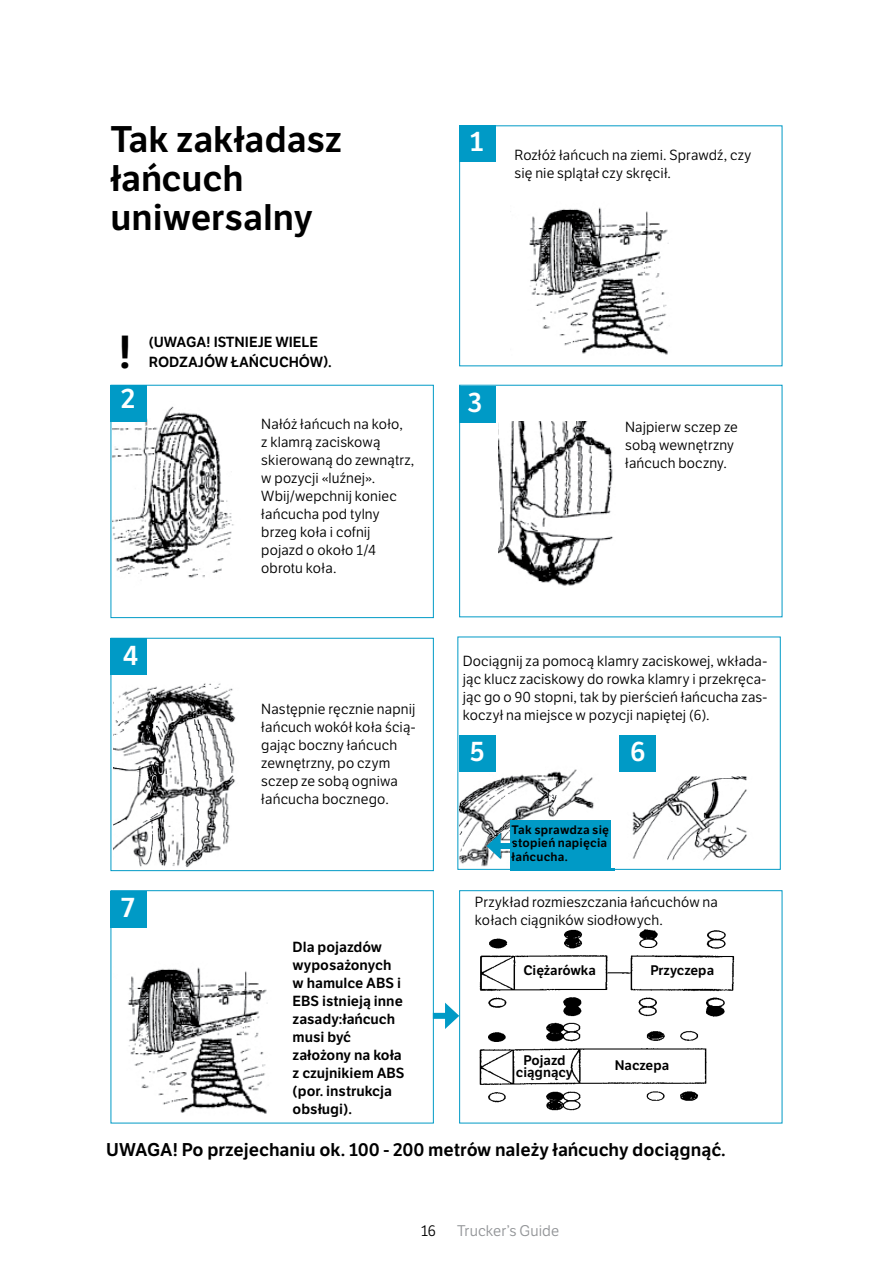
<style>
.page{position:relative;width:893px;height:1263px;background:#fff}
.page>*{position:absolute;margin:0;border:0;box-sizing:border-box;transform-origin:0 0}
.t1{font:45px "LFT Etica SB";color:#000}
.t2{font:36px/39px "LFT Etica SB";color:#000}
.t3{font:27px "LFT Etica SB";color:#fff}
.t4{font:18px "LFT Etica SB";color:#000}
.t5{font:15px "LFT Etica Bk";letter-spacing:.01em;color:#939598}
.t6{font:15px "LFT Etica Bk";color:#000}
.t7{font:14.25px/18px "LFT Etica Bk";letter-spacing:.01em;color:#000}
.t8{font:14.25px/18px "LFT Etica SB";color:#000}
.t9{font:13.5px/12px "LFT Etica SB";color:#000;text-align:center}
.t10{font:12px/13.5px "LFT Etica SB";letter-spacing:.02em;color:#000}
</style>
<div class="page">
<img style="left:459px;top:769px;width:135px;height:98px">
<img style="left:113px;top:406px;width:121px;height:172px">
<div style="left:459px;top:125px;width:37px;height:37px;background:#009ac6"></div>
<div style="left:111px;top:385px;width:36px;height:37px;background:#009ac6"></div>
<div style="left:459px;top:386px;width:37px;height:37px;background:#009ac6"></div>
<div style="left:111px;top:638px;width:36px;height:37px;background:#009ac6"></div>
<div style="left:619px;top:735px;width:37px;height:37px;background:#009ac6"></div>
<div style="left:111px;top:891px;width:36px;height:36px;background:#009ac6"></div>
<div style="left:459px;top:735px;width:37px;height:37px;background:#009ac6"></div>
<div style="left:510px;top:820px;width:104px;height:51px;background:#009ac6"></div>
<div style="left:459px;top:890px;width:323px;height:233px;border:1px solid #009ac6"></div>
<div style="left:111px;top:890px;width:323px;height:233px;border:1px solid #009ac6"></div>
<div style="left:111px;top:638px;width:323px;height:233px;border:1px solid #009ac6"></div>
<div style="left:459px;top:125px;width:323px;height:241px;border:1px solid #009ac6"></div>
<div style="left:111px;top:385px;width:323px;height:233px;border:1px solid #009ac6"></div>
<div style="left:433px;top:1013px;width:17px;height:6px;background:#009ac6"></div>
<svg style="left:445px;top:1003px;width:14px;height:26px"></svg>
<div style="left:495px;top:843px;width:18px;height:6px;background:#009ac6"></div>
<svg style="left:486px;top:833px;width:15px;height:26px"></svg>
<img style="left:127px;top:967px;width:141px;height:147px">
<div style="left:457px;top:637px;width:324px;height:233px;border:1px solid #009ac6"></div>
<img style="left:479px;top:929px;width:256px;height:88px">
<img style="left:479px;top:1022px;width:228px;height:89px">
<img style="left:510px;top:207px;width:159px;height:148px">
<img style="left:499px;top:422px;width:114px;height:164px">
<img style="left:113px;top:683px;width:123px;height:184px">
<img style="left:611px;top:776px;width:136px;height:91px">
<h2 class="t2" style="left:111px;top:120px;width:233px">Tak zakładasz łańcuch uniwersalny</h2>
<h3 class="t3" style="left:468px;top:125px;width:18px">1</h3>
<p class="t7" style="left:514px;top:147px;width:238px">Rozłóż łańcuch na ziemi. Sprawdź, czy się nie splątał czy skręcił.</p>
<h1 class="t1" style="left:118px;top:324px;width:16px">!</h1>
<p class="t8" style="left:149px;top:333px;width:184px;line-height:19.5px">(UWAGA! ISTNIEJE WIELE<br>RODZAJÓW ŁAŃCUCHÓW).</p>
<h3 class="t3" style="left:120px;top:382px;width:18px">2</h3>
<h3 class="t3" style="left:467px;top:386px;width:18px">3</h3>
<h3 class="t3" style="left:123px;top:639px;width:18px">4</h3>
<h3 class="t3" style="left:120px;top:891px;width:18px">7</h3>
<p class="t7" style="left:261px;top:416px;width:155px">Nałóż łańcuch na koło,<br>z klamrą zaciskową skierowaną do zewnątrz, w pozycji «luźnej».<br>Wbij/wepchnij koniec łańcucha pod tylny brzeg koła i cofnij pojazd o około 1/4 obrotu koła.</p>
<p class="t7" style="left:625px;top:418px;width:114px">Najpierw sczep ze sobą wewnętrzny łańcuch boczny.</p>
<p class="t7" style="left:261px;top:701px;width:156px">Następnie ręcznie napnij łańcuch wokół koła ścią&shy;gając boczny łańcuch zewnętrzny, po czym sczep ze sobą ogniwa łańcucha bocznego.</p>
<p class="t8" style="left:293px;top:938px;width:114px">Dla pojazdów wyposażonych w hamulce ABS i<br>EBS istnieją inne zasady:łańcuch musi być założony na koła z czujnikiem ABS (por. instrukcja obsługi).</p>
<p class="t7" style="left:463px;top:652px;width:306px;text-align:justify">Dociągnij za pomocą klamry zaciskowej, wkłada&shy;jąc klucz zaciskowy do rowka klamry i przekręca&shy;jąc go o 90 stopni, tak by pierścień łańcucha zas&shy;koczył na miejsce w pozycji napiętej (6).</p>
<h3 class="t3" style="left:469px;top:735px;width:18px">5</h3>
<h3 class="t3" style="left:630px;top:735px;width:18px">6</h3>
<p class="t10" style="left:511px;top:823px;width:99px">Tak sprawdza się stopień napięcia łańcucha.</p>
<p class="t7" style="left:475px;top:893px;width:244px">Przykład rozmieszczania łańcuchów na kołach ciągników siodłowych.</p>
<p class="t9" style="left:523px;top:964px;width:74px">Ciężarówka</p>
<p class="t9" style="left:650px;top:964px;width:65px">Przyczepa</p>
<p class="t9" style="left:516px;top:1054px;width:59px">Pojazd ciągnący</p>
<p class="t9" style="left:615px;top:1059px;width:56px">Naczepa</p>
<p class="t4" style="left:106px;top:1138px;width:621px">UWAGA! Po przejechaniu ok. 100 - 200 metrów należy łańcuchy dociągnąć.</p>
<p class="t6" style="left:421px;top:1222px;width:16px">16</p>
<p class="t5" style="left:457px;top:1222px;width:104px">Trucker’s Guide</p>
</div>
